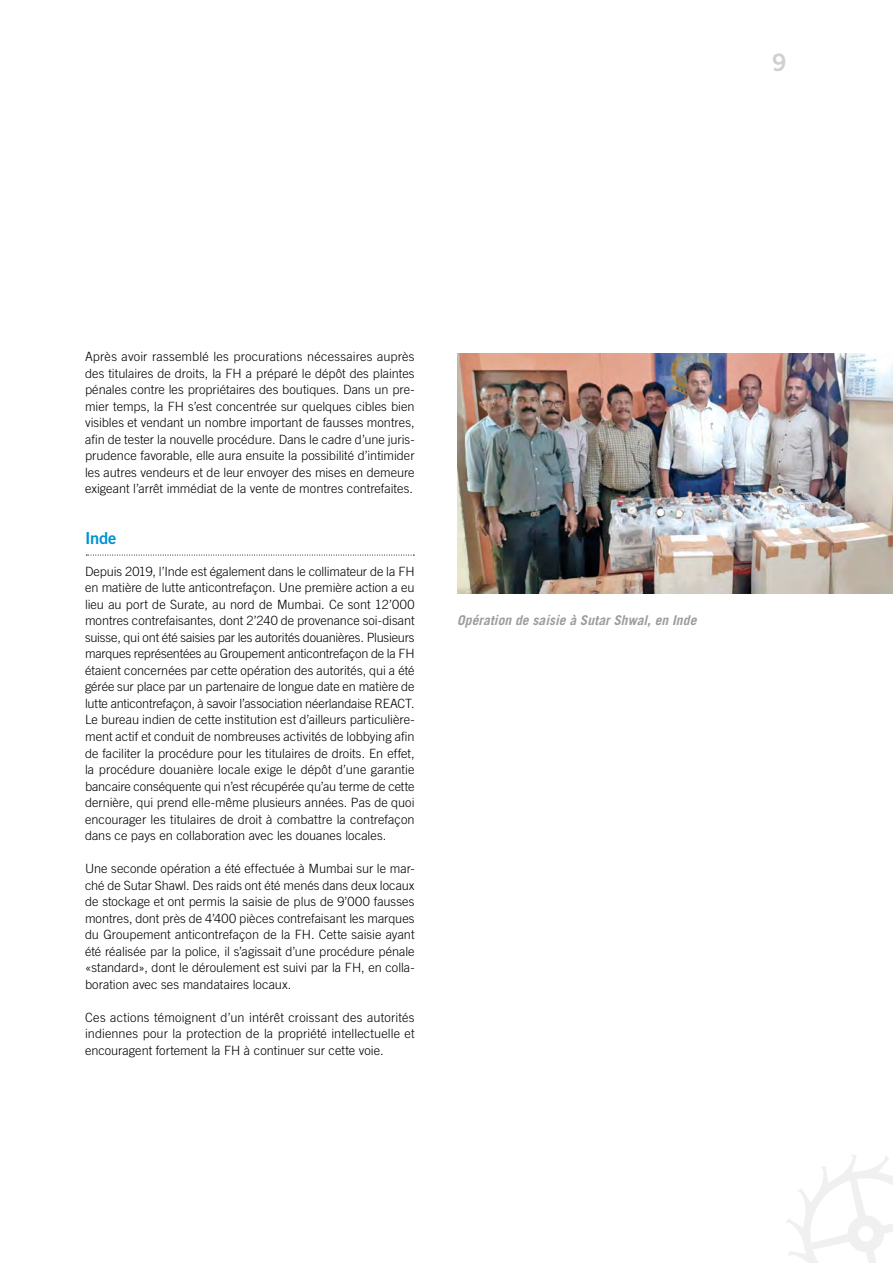
<style>
.page{position:relative;width:893px;height:1263px;background:#fff}
.page>*{position:absolute;margin:0;border:0;box-sizing:border-box;transform-origin:0 0}
.t1{font:24px "Trade Gothic LT Std Bd 2";color:#cfd0d0}
.t2{font:16.5px "Trade Gothic LT Std Bd 2";color:#0091d4}
.t3{font:italic 700 13.5px "Trade Gothic LT Std";letter-spacing:.01em;color:#9c9c9d}
.t4{font:300 12.75px/16.5px "Trade Gothic LT Std";color:#000;text-align:justify}
</style>
<div class="page">
<svg style="left:786px;top:1155px;width:107px;height:108px"></svg>
<svg style="left:86px;top:555px;width:328px;height:1px"></svg>
<img style="left:457px;top:353px;width:436px;height:240px">
<h1 class="t1" style="left:772px;top:48px;width:16px">9</h1>
<p class="t4" style="left:85px;top:348px;width:331px">Après avoir rassemblé les procurations nécessaires auprès des titulaires de droits, la FH a préparé le dépôt des plaintes pénales contre les propriétaires des boutiques. Dans un pre&shy;mier temps, la FH s’est concentrée sur quelques cibles bien visibles et vendant un nombre important de fausses montres, afin de tester la nouvelle procédure. Dans le cadre d’une juris&shy;prudence favorable, elle aura ensuite la possibilité d’intimider les autres vendeurs et de leur envoyer des mises en demeure exigeant l’arrêt immédiat de la vente de montres contrefaites.</p>
<p class="t2" style="left:85px;top:528px;width:33px">Inde</p>
<p class="t4" style="left:85px;top:563px;width:331px">Depuis 2019, l’Inde est également dans le collimateur de la FH en matière de lutte anticontrefaçon. Une première action a eu lieu au port de Surate, au nord de Mumbai. Ce sont 12’000 montres contrefaisantes, dont 2’240 de provenance soi-disant suisse, qui ont été saisies par les autorités douanières. Plusieurs marques représentées au Groupement anticontrefaçon de la FH étaient concernées par cette opération des autorités, qui a été gérée sur place par un partenaire de longue date en matière de lutte anticontrefaçon, à savoir l’association néerlandaise REACT.<br>Le bureau indien de cette institution est d’ailleurs particulière&shy;ment actif et conduit de nombreuses activités de lobbying afin de faciliter la procédure pour les titulaires de droits. En effet, la procédure douanière locale exige le dépôt d’une garantie bancaire conséquente qui n’est récupérée qu’au terme de cette dernière, qui prend elle-même plusieurs années. Pas de quoi encourager les titulaires de droit à combattre la contrefaçon dans ce pays en collaboration avec les douanes locales.</p>
<p class="t4" style="left:85px;top:860px;width:331px">Une seconde opération a été effectuée à Mumbai sur le mar&shy;ché de Sutar Shawl. Des raids ont été menés dans deux locaux de stockage et ont permis la saisie de plus de 9’000 fausses montres, dont près de 4’400 pièces contrefaisant les marques du Groupement anticontrefaçon de la FH. Cette saisie ayant été réalisée par la police, il s’agissait d’une procédure pénale «standard», dont le déroulement est suivi par la FH, en colla&shy;boration avec ses mandataires locaux.</p>
<p class="t4" style="left:85px;top:1008px;width:331px">Ces actions témoignent d’un intérêt croissant des autorités indiennes pour la protection de la propriété intellectuelle et encouragent fortement la FH à continuer sur cette voie.</p>
<p class="t3" style="left:457px;top:612px;width:241px">Opération de saisie à Sutar Shwal, en Inde</p>
</div>
